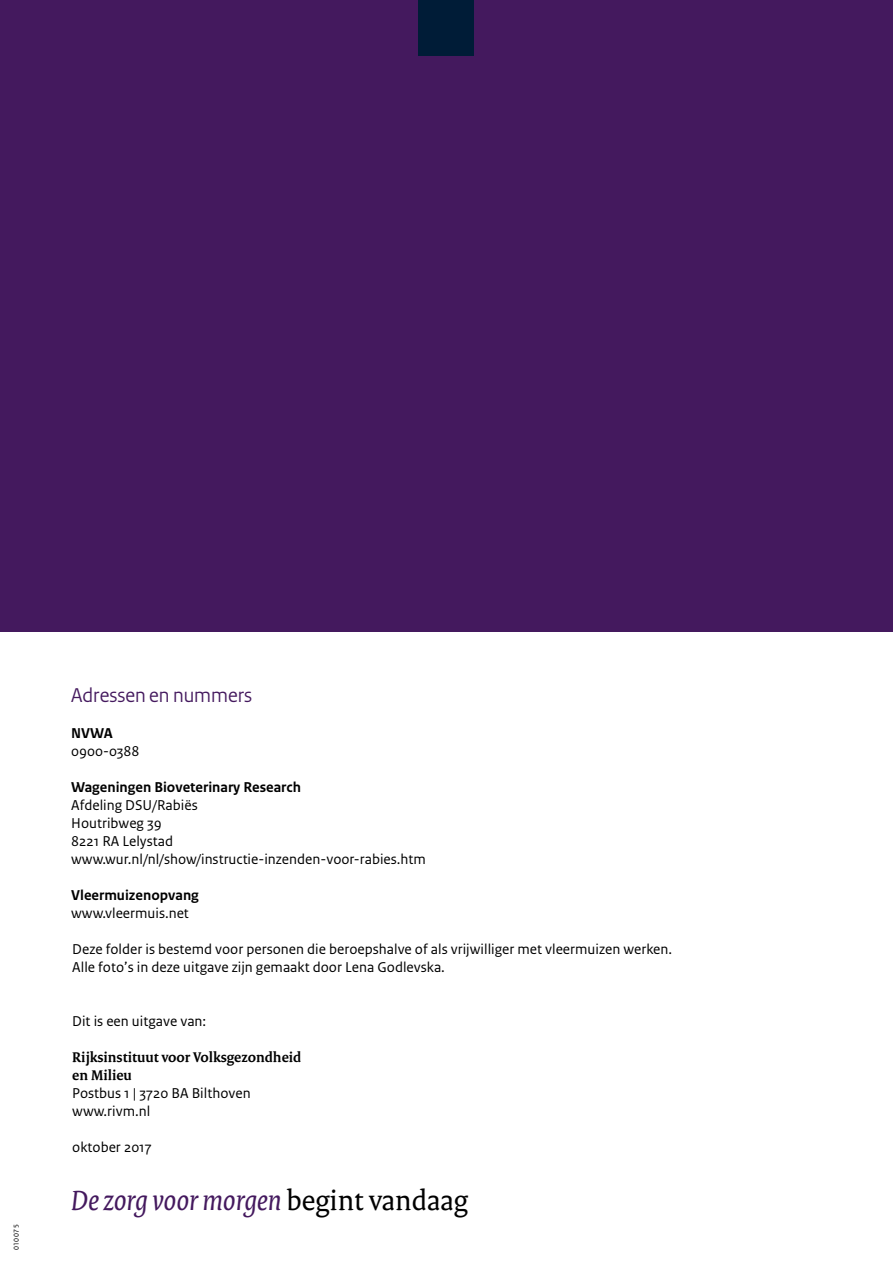
<style>
.page{position:relative;width:893px;height:1263px;background:#fff}
.page>*{position:absolute;margin:0;border:0;box-sizing:border-box;transform-origin:0 0}
._33_RIVM_Pay-off_A4{font:italic 30px "Rijksoverheid Serif";color:#44195e}
._05_RIVM_Paragraafko{font:21px "Rijksoverheid Sans Heading";color:#44195e}
._10_RIVM_Broodtekst{font:15px "Rijksoverheid Sans Text";color:#000}
._10_RIVM_Broodtekst-2{font:700 15px "Rijksoverheid Sans Text";color:#000}
._10_RIVM_Broodtekst-3{font:700 15px/18px "Rijksoverheid Serif";color:#000}
.t1{font:7.5px "Rijksoverheid Sans Text";letter-spacing:.05em;color:#000}
.s1{font-style:normal;color:#000}
</style>
<div class="page">
<div style="left:0;top:0;width:893px;height:631px;background:#44195e"></div>
<div style="left:419px;top:0;width:55px;height:55px;background:#001c37"></div>
<p class="t1" style="left:12px;top:1250px;width:27px;rotate:-90deg">010075</p>
<p class="_05_RIVM_Paragraafko" style="left:71px;top:683px;width:182px">Adressen en nummers</p>
<p class="_10_RIVM_Broodtekst-2" style="left:71px;top:725px;width:43px">NVWA</p>
<p class="_10_RIVM_Broodtekst" style="left:71px;top:743px;width:70px">0900-0388</p>
<p class="_10_RIVM_Broodtekst-2" style="left:71px;top:779px;width:231px">Wageningen Bioveterinary Research</p>
<p class="_10_RIVM_Broodtekst" style="left:71px;top:797px;width:128px">Afdeling DSU/Rabiës</p>
<p class="_10_RIVM_Broodtekst" style="left:71px;top:815px;width:92px">Houtribweg 39</p>
<p class="_10_RIVM_Broodtekst" style="left:71px;top:833px;width:103px">8221 RA Lelystad</p>
<p class="_10_RIVM_Broodtekst" style="left:71px;top:851px;width:356px">www.wur.nl/nl/show/instructie-inzenden-voor-rabies.htm</p>
<p class="_10_RIVM_Broodtekst-2" style="left:71px;top:887px;width:129px">Vleermuizenopvang</p>
<p class="_10_RIVM_Broodtekst" style="left:71px;top:905px;width:119px">www.vleermuis.net</p>
<p class="_10_RIVM_Broodtekst" style="left:72px;top:941px;width:601px">Deze folder is bestemd voor personen die beroepshalve of als vrijwilliger met vleermuizen werken.</p>
<p class="_10_RIVM_Broodtekst" style="left:72px;top:959px;width:374px">Alle foto’s in deze uitgave zijn gemaakt door Lena Godlevska.</p>
<p class="_10_RIVM_Broodtekst" style="left:72px;top:1013px;width:135px">Dit is een uitgave van:</p>
<p class="_10_RIVM_Broodtekst-3" style="left:72px;top:1048px;width:231px">Rijksinstituut voor Volksgezondheid en Milieu</p>
<p class="_10_RIVM_Broodtekst" style="left:72px;top:1085px;width:180px">Postbus 1 | 3720 BA Bilthoven</p>
<p class="_10_RIVM_Broodtekst" style="left:72px;top:1103px;width:80px">www.rivm.nl</p>
<p class="_10_RIVM_Broodtekst" style="left:72px;top:1139px;width:81px">oktober 2017</p>
<p class="_33_RIVM_Pay-off_A4" style="left:71px;top:1182px;width:398px">De zorg voor morgen <span class="s1">begint vandaag</span></p>
</div>
